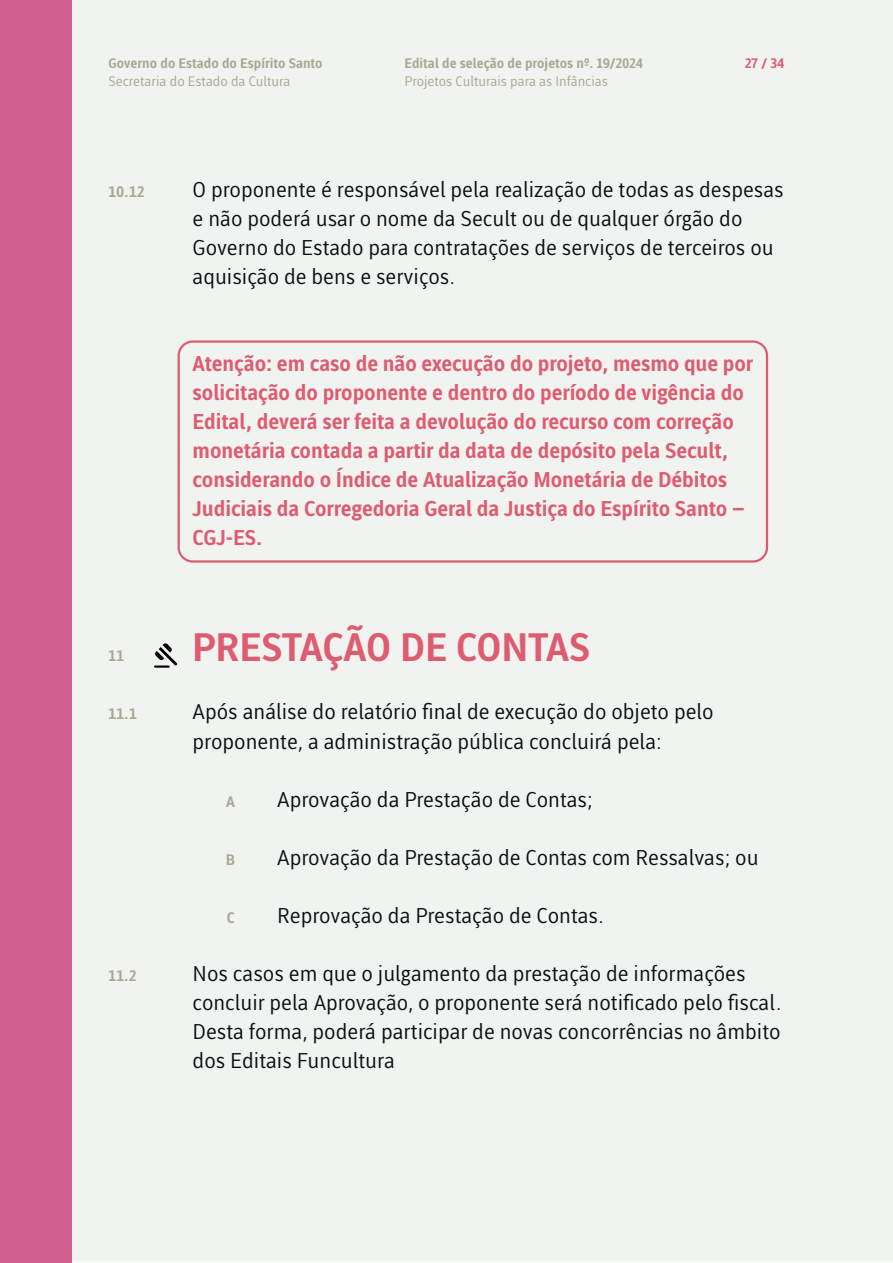
<style>
.page{position:relative;width:893px;height:1263px;background:#fff}
.page>*{position:absolute;margin:0;border:0;box-sizing:border-box;transform-origin:0 0}
.t1{font:39px "Ufes Sans VF Roman";color:#de5c70}
.t2{font:21px/29px "Ufes Sans VF Roman";color:#0b0e11}
.t3{font:21px/29px "Ufes Sans VF Roman";letter-spacing:-.005em;color:#de5c70}
.t4{font:15px "Ufes Sans VF Roman";color:#a6a892}
.t5{font:13.5px/18px "Ufes Sans VF Roman";color:#a6a892}
.t6{font:13.5px "Ufes Sans VF Roman";color:#de5c70}
</style>
<div class="page">
<div style="left:1px;top:1px;width:891px;height:1261px;background:#f1f3f1"></div>
<div style="left:0;top:0;width:72px;height:1263px;background:#cf5f8c"></div>
<div style="left:178px;top:340px;width:590px;height:223px;border:2px solid #de5c70;border-radius:14px"></div>
<svg style="left:154px;top:643px;width:23px;height:25px"></svg>
<p class="t5" style="left:108px;top:54px;width:216px">Governo do Estado do Espírito Santo<br>Secretaria do Estado da Cultura</p>
<p class="t5" style="left:405px;top:54px;width:240px">Edital de seleção de projetos nº. 19/2024<br>Projetos Culturais para as Infâncias</p>
<p class="t6" style="left:745px;top:55px;width:41px">27 / 34</p>
<p class="t4" style="left:108px;top:182px;width:39px">10.12</p>
<p class="t2" style="left:193px;top:175px;width:593px">O proponente é responsável pela realização de todas as despesas e não poderá usar o nome da Secult ou de qualquer órgão do Governo do Estado para contratações de serviços de terceiros ou aquisição de bens e serviços.</p>
<p class="t4" style="left:108px;top:647px;width:18px">11</p>
<p class="t3" style="left:193px;top:349px;width:562px">Atenção: em caso de não execução do projeto, mesmo que por solicitação do proponente e dentro do período de vigência do Edital, deverá ser feita a devolução do recurso com correção monetária contada a partir da data de depósito pela Secult, considerando o Índice de Atualização Monetária de Débitos Judiciais da Corregedoria Geral da Justiça do Espírito Santo – CGJ-ES.</p>
<h1 class="t1" style="left:192px;top:623px;width:400px">PRESTAÇÃO DE CONTAS</h1>
<p class="t4" style="left:108px;top:705px;width:30px">11.1</p>
<p class="t2" style="left:193px;top:697px;width:523px">Após análise do relatório final de execução do objeto pelo proponente, a administração pública concluirá pela:</p>
<p class="t4" style="left:226px;top:792px;width:10px">A</p>
<p class="t2" style="left:277px;top:784px;width:317px">Aprovação da Prestação de Contas;</p>
<p class="t4" style="left:226px;top:850px;width:11px">B</p>
<p class="t2" style="left:277px;top:842px;width:483px">Aprovação da Prestação de Contas com Ressalvas; ou</p>
<p class="t4" style="left:227px;top:908px;width:10px">C</p>
<p class="t2" style="left:277px;top:900px;width:328px">Reprovação da Prestação de Contas.</p>
<p class="t4" style="left:108px;top:966px;width:30px">11.2</p>
<p class="t2" style="left:193px;top:959px;width:590px">Nos casos em que o julgamento da prestação de informações concluir pela Aprovação, o proponente será notificado pelo fiscal.<br>Desta forma, poderá participar de novas concorrências no âmbito dos Editais Funcultura</p>
</div>
